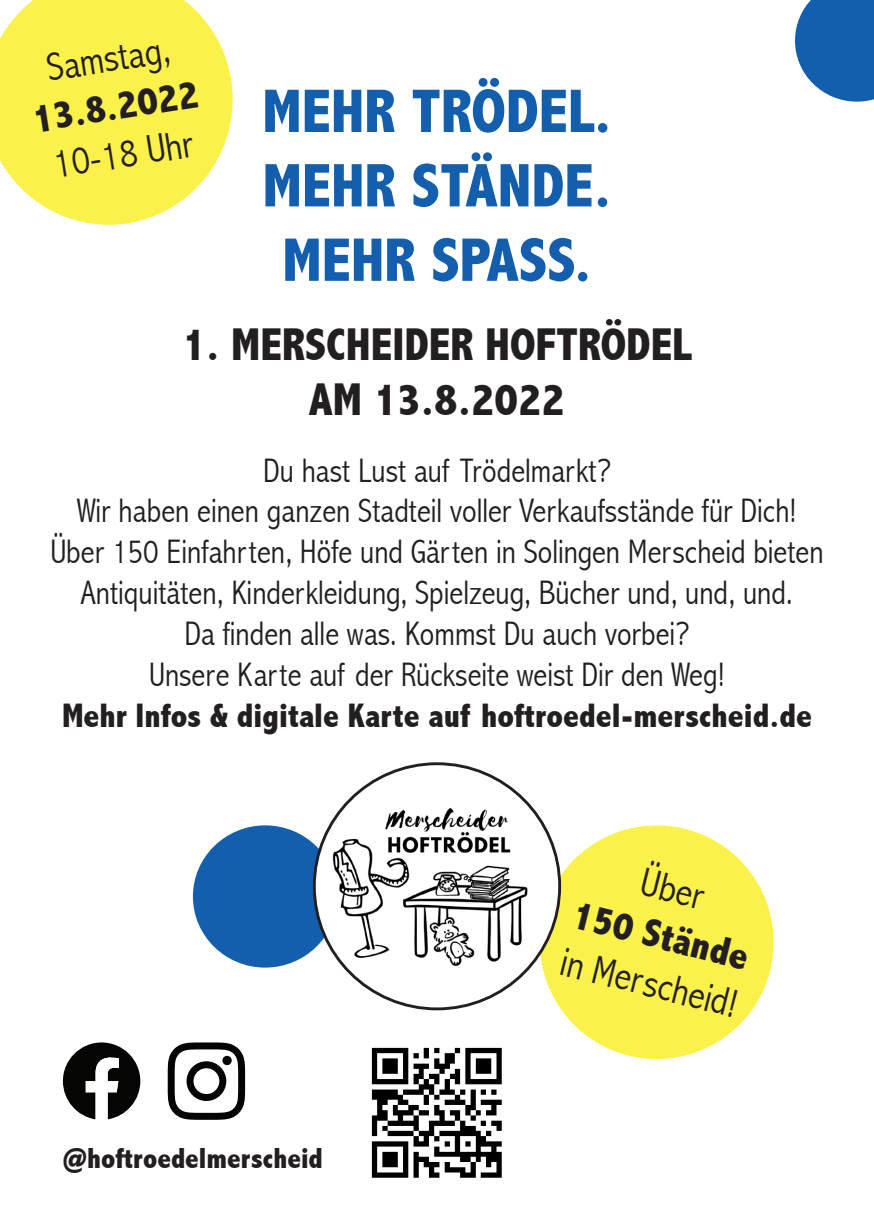
<style>
.page{position:relative;width:874px;height:1225px;background:#fff}
.page>*{position:absolute;margin:0;border:0;box-sizing:border-box;transform-origin:0 0}
.t1{font:800 condensed 62px "Abadi";color:#135fad}
.t2{font:800 condensed 46px "Abadi";color:#231f20}
.t3{font:300 condensed 40.4px "Abadi";color:#231f20}
.t4{font:800 condensed 40.4px "Abadi";color:#231f20}
.t5{font:300 condensed 40.2px "Abadi";color:#231f20}
.t6{font:800 condensed 40.2px "Abadi";color:#231f20}
.t7{font:300 condensed 34px "Abadi";color:#231f20}
.t8{font:800 condensed 34px "Abadi";color:#231f20}
.t9{font:800 condensed 29.2px "Abadi";color:#231f20}
</style>
<div class="page">
<svg style="left:0;top:0;width:232px;height:225px;background:#fbf264"></svg>
<svg style="left:795px;top:0;width:78px;height:102px;background:#3274b7"></svg>
<svg style="left:63px;top:1042px;width:77px;height:77px"></svg>
<svg style="left:168px;top:1042px;width:77px;height:77px"></svg>
<div style="left:222px;top:1055px;width:9px;height:10px;background:#040503;border-radius:50%"></div>
<img style="left:371px;top:1047px;width:131px;height:131px">
<svg style="left:527px;top:813px;width:247px;height:247px;fill:#fbf14b"></svg>
<div style="left:193px;top:825px;width:144px;height:142px;background:#135fad;border-radius:50%"></div>
<img style="left:314px;top:763px;width:245px;height:246px;border-radius:123px">
<p class="t5" style="left:43px;top:45px;width:125px;rotate:-9deg">Samstag,</p>
<p class="t6" style="left:29px;top:96px;width:169px;rotate:-9deg">13.8.2022</p>
<p class="t5" style="left:50px;top:142px;width:143px;rotate:-9deg">10-18 Uhr</p>
<p class="t1" style="left:262px;top:75px;width:351px">MEHR TRÖDEL.</p>
<p class="t1" style="left:262px;top:150px;width:350px">MEHR STÄNDE.</p>
<p class="t1" style="left:282px;top:224px;width:311px">MEHR SPASS.</p>
<p class="t2" style="left:182px;top:317px;width:510px">1. MERSCHEIDER HOFTRÖDEL</p>
<p class="t2" style="left:309px;top:373px;width:257px">AM 13.8.2022</p>
<p class="t7" style="left:263px;top:450px;width:349px">Du hast Lust auf Trödelmarkt?</p>
<p class="t7" style="left:77px;top:491px;width:720px">Wir haben einen ganzen Stadteil voller Verkaufsstände für Dich!</p>
<p class="t7" style="left:50px;top:532px;width:774px">Über 150 Einfahrten, Höfe und Gärten in Solingen Merscheid bieten</p>
<p class="t7" style="left:81px;top:573px;width:713px">Antiquitäten, Kinderkleidung, Spielzeug, Bücher und, und, und.</p>
<p class="t7" style="left:184px;top:614px;width:506px">Da finden alle was. Kommst Du auch vorbei?</p>
<p class="t7" style="left:149px;top:654px;width:577px">Unsere Karte auf der Rückseite weist Dir den Weg!</p>
<p class="t8" style="left:62px;top:695px;width:751px">Mehr Infos &amp; digitale Karte auf hoftroedel-merscheid.de</p>
<p class="t9" style="left:63px;top:1141px;width:261px">@hoftroedelmerscheid</p>
<p class="t3" style="left:647px;top:858px;width:65px;rotate:14deg">Über</p>
<p class="t4" style="left:579px;top:891px;width:181px;rotate:14deg">150 Stände</p>
<p class="t3" style="left:567px;top:938px;width:182px;rotate:14deg">in Merscheid!</p>
</div>
